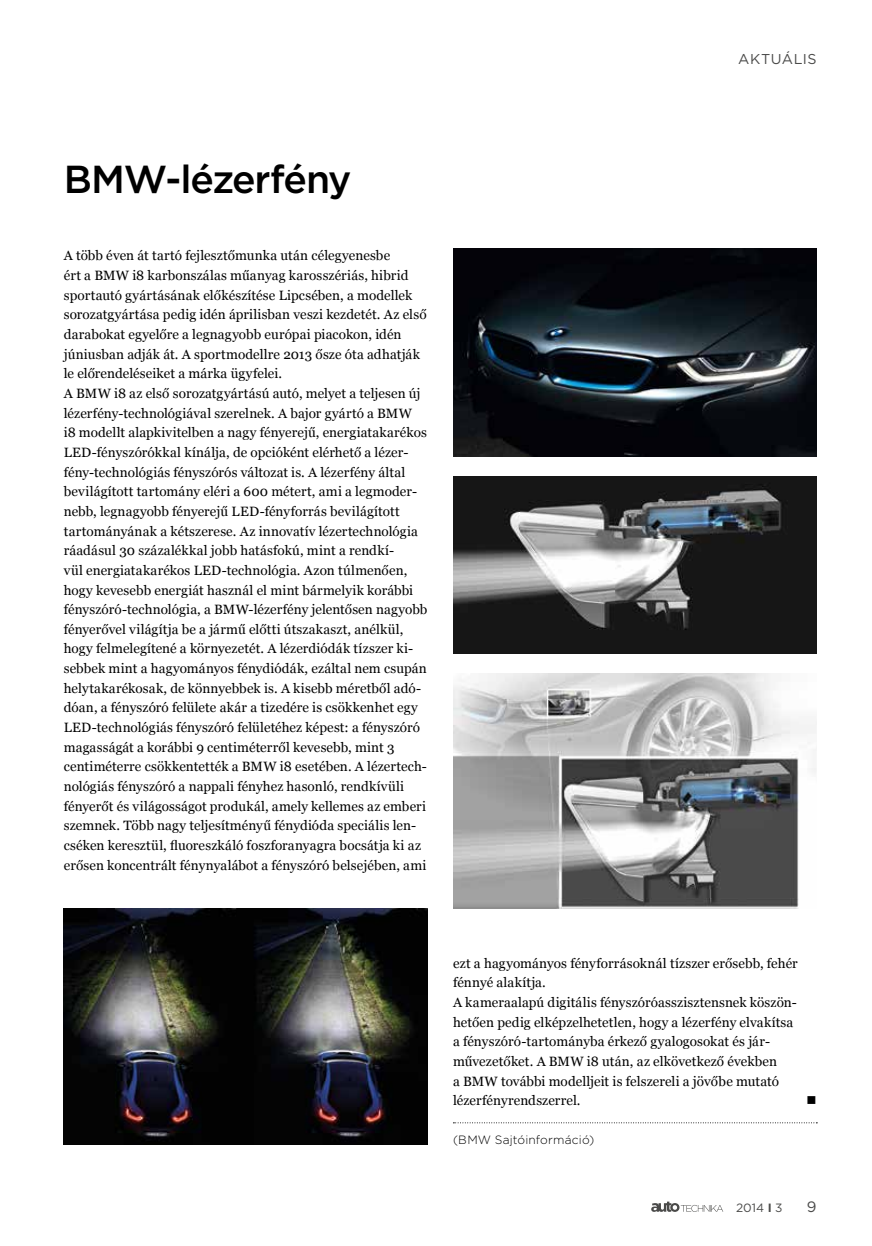
<style>
.page{position:relative;width:872px;height:1246px;background:#fff}
.page>*{position:absolute;margin:0;border:0;box-sizing:border-box;transform-origin:0 0}
.t1{font:500 39px "Gotham";letter-spacing:-.03em;color:#000}
.t2{font:15px "Gotham";color:#4a4a49}
.t3{font:14.25px "Gotham";letter-spacing:.035em;color:#4a4a49}
.t4{font:13.5px/19.6px "Georgia";letter-spacing:.005em;color:#000}
.t5{font:13.5px "Wingdings";color:#000}
.t6{font:300 12px "Gotham";letter-spacing:.015em;color:#000}
.t7{font:12px "Gotham";color:#4a4a49}
.s1{font-weight:700}
</style>
<div class="page">
<svg style="left:651px;top:1201px;width:72px;height:11px"></svg>
<img style="left:453px;top:477px;width:363px;height:176px">
<img style="left:453px;top:249px;width:363px;height:208px">
<svg style="left:453px;top:1122px;width:364px;height:1px"></svg>
<img style="left:64px;top:909px;width:363px;height:236px">
<img style="left:453px;top:673px;width:363px;height:236px">
<p class="t3" style="left:738px;top:50px;width:80px">AKTUÁLIS</p>
<h1 class="t1" style="left:64px;top:154px;width:289px">BMW-lézerfény</h1>
<p class="t4" style="left:64px;top:245px;width:365px">A több éven át tartó fejlesztőmunka után célegyenesbe<br>ért a BMW i8 karbonszálas műanyag karosszériás, hibrid sportautó gyártásának előkészítése Lipcsében, a modellek sorozatgyártása pedig idén áprilisban veszi kezdetét. Az első darabokat egyelőre a legnagyobb európai piacokon, idén júniusban adják át. A sportmodellre 2013 ősze óta adhatják le előrendeléseiket a márka ügyfelei.<br>A BMW i8 az első sorozatgyártású autó, melyet a teljesen új lézerfény-technológiával szerelnek. A bajor gyártó a BMW<br>i8 modellt alapkivitelben a nagy fényerejű, energiatakarékos LED-fényszórókkal kínálja, de opcióként elérhető a lézer&shy;fény-technológiás fényszórós változat is. A lézerfény által bevilágított tartomány eléri a 600 métert, ami a legmoder&shy;nebb, legnagyobb fényerejű LED-fényforrás bevilágított tartományának a kétszerese. Az innovatív lézertechnológia ráadásul 30 százalékkal jobb hatásfokú, mint a rendkí-<br>vül energiatakarékos LED-technológia. Azon túlmenően, hogy kevesebb energiát használ el mint bármelyik korábbi fényszóró-technológia, a BMW-lézerfény jelentősen nagyobb fényerővel világítja be a jármű előtti útszakaszt, anélkül, hogy felmelegítené a környezetét. A lézerdiódák tízszer ki&shy;sebbek mint a hagyományos fénydiódák, ezáltal nem csupán helytakarékosak, de könnyebbek is. A kisebb méretből adó&shy;dóan, a fényszóró felülete akár a tizedére is csökkenhet egy LED-technológiás fényszóró felületéhez képest: a fényszóró magasságát a korábbi 9 centiméterről kevesebb, mint 3 centiméterre csökkentették a BMW i8 esetében. A lézertech&shy;nológiás fényszóró a nappali fényhez hasonló, rendkívüli fényerőt és világosságot produkál, amely kellemes az emberi szemnek. Több nagy teljesítményű fénydióda speciális len&shy;cséken keresztül, fluoreszkáló foszforanyagra bocsátja ki az erősen koncentrált fénynyalábot a fényszóró belsejében, ami</p>
<p class="t4" style="left:453px;top:953px;width:346px">ezt a hagyományos fényforrásoknál tízszer erősebb, fehér fénnyé alakítja.<br>A kameraalapú digitális fényszóróasszisztensnek köszön&shy;hetően pedig elképzelhetetlen, hogy a lézerfény elvakítsa a fényszóró-tartományba érkező gyalogosokat és jár&shy;művezetőket. A BMW i8 után, az elkövetkező években<br>a BMW további modelljeit is felszereli a jövőbe mutató lézerfényrendszerrel.</p>
<p class="t5" style="left:806px;top:1093px;width:12px">■</p>
<p class="t6" style="left:453px;top:1133px;width:143px">(BMW Sajtóinformáció)</p>
<p class="t7" style="left:736px;top:1200px;width:48px">2014 <span class="s1">I</span> 3</p>
<p class="t2" style="left:807px;top:1197px;width:11px">9</p>
</div>
